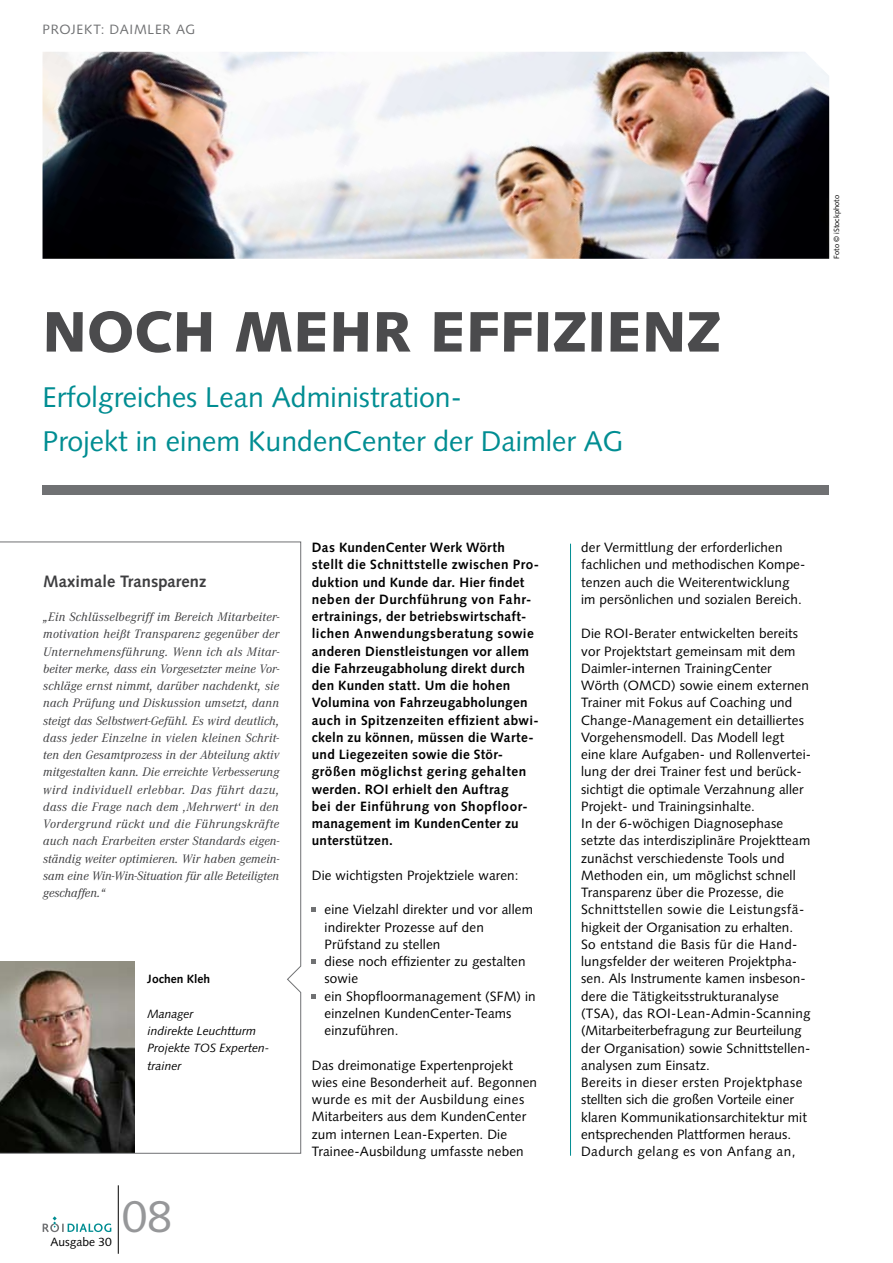
<style>
.page{position:relative;width:893px;height:1263px;background:#fff}
.page>*{position:absolute;margin:0;border:0;box-sizing:border-box;transform-origin:0 0}
.t1{font:900 57px "Syntax";color:#4b4b4d}
.t2{font:45px "Syntax LT Std";color:#969799}
.t3{font:28.5px/43.5px "Syntax";color:#008d92}
.t4{font:700 16.5px "Syntax";letter-spacing:.005em;color:#3e3e40}
.t5{font:13.5px/17.2px "Syntax";letter-spacing:.01em;color:#000}
.t6{font:700 13.5px/17.2px "Syntax";letter-spacing:.025em;color:#000}
.t7{font:13.5px "Syntax LT Std";letter-spacing:.055em;color:#707173}
.t8{font:italic 12.75px/17.2px "CA Reg";color:#3e3e40;text-align:justify}
.t9{font:italic 12px/17.2px "Syntax";color:#000}
.t10{font:700 12px "Syntax";color:#000}
.t11{font:12px "Syntax LT Std";color:#000}
.t12{font:7.5px "Syntax";letter-spacing:.005em;color:#000}
</style>
<div class="page">
<svg style="left:43px;top:1216px;width:68px;height:16px"></svg>
<hr style="left:118px;top:1185px;width:1px;height:69px;background:#000">
<svg style="left:312px;top:907px;width:4px;height:5px"></svg>
<svg style="left:312px;top:959px;width:4px;height:5px"></svg>
<svg style="left:312px;top:994px;width:4px;height:4px"></svg>
<hr style="left:570px;top:544px;width:1px;height:612px;background:#008d92">
<div style="left:43px;top:485px;width:786px;height:10px;background:#707173"></div>
<svg style="left:0;top:541px;width:301px;height:613px"></svg>
<img style="left:43px;top:52px;width:786px;height:207px">
<svg style="left:825px;top:189px;width:5px;height:70px"></svg>
<p class="t7" style="left:43px;top:21px;width:154px">PROJEKT: DAIMLER AG</p>
<h1 class="t1" style="left:43px;top:298px;width:680px">NOCH MEHR EFFIZIENZ</h1>
<h3 class="t3" style="left:43px;top:376px;width:582px">Erfolgreiches Lean Administration-<br>Projekt in einem KundenCenter der Daimler AG</h3>
<p class="t12" style="left:832px;top:259px;width:65px;rotate:-90deg">Foto © iStockphoto</p>
<p class="t4" style="left:43px;top:572px;width:165px">Maximale Transparenz</p>
<p class="t8" style="left:43px;top:608px;width:238px">„Ein Schlüsselbegriff im Bereich Mitarbeiter&shy;motivation heißt Transparenz gegenüber der Unternehmensführung. Wenn ich als Mitar&shy;beiter merke, dass ein Vorgesetzter meine Vor&shy;schläge ernst nimmt, darüber nachdenkt, sie nach Prüfung und Diskussion umsetzt, dann steigt das Selbstwert-Gefühl. Es wird deutlich, dass jeder Einzelne in vielen kleinen Schrit&shy;ten den Gesamtprozess in der Abteilung aktiv mitgestalten kann. Die erreichte Verbesserung wird individuell erlebbar. Das führt dazu, dass die Frage nach dem ‚Mehrwert‘ in den Vordergrund rückt und die Führungskräfte auch nach Erarbeiten erster Standards eigen&shy;ständig weiter optimieren. Wir haben gemein&shy;sam eine Win-Win-Situation für alle Beteiligten geschaffen.“</p>
<p class="t10" style="left:147px;top:972px;width:64px">Jochen Kleh</p>
<p class="t9" style="left:147px;top:1005px;width:124px">Manager<br>indirekte Leuchtturm<br>Projekte TOS Experten&shy;trainer</p>
<p class="t11" style="left:51px;top:1235px;width:63px">Ausgabe 30</p>
<h2 class="t2" style="left:122px;top:1189px;width:52px">08</h2>
<p class="t6" style="left:312px;top:539px;width:229px">Das KundenCenter Werk Wörth stellt die Schnittstelle zwischen Pro&shy;duktion und Kunde dar. Hier findet neben der Durchführung von Fahr&shy;ertrainings, der betriebswirtschaft&shy;lichen Anwendungsberatung sowie anderen Dienstleistungen vor allem die Fahrzeugabholung direkt durch den Kunden statt. Um die hohen Volumina von Fahrzeugabholungen auch in Spitzenzeiten effizient abwi&shy;ckeln zu können, müssen die Warte&shy;und Liegezeiten sowie die Stör&shy;größen möglichst gering gehalten werden. ROI erhielt den Auftrag<br>bei der Einführung von Shopfloor&shy;management im KundenCenter zu unterstützen.</p>
<p class="t5" style="left:312px;top:867px;width:208px">Die wichtigsten Projektziele waren:</p>
<p class="t5" style="left:325px;top:901px;width:213px">eine Vielzahl direkter und vor allem indirekter Prozesse auf den<br>Prüfstand zu stellen<br>diese noch effizienter zu gestalten sowie<br>ein Shopfloormanagement (SFM) in einzelnen KundenCenter-Teams einzuführen.</p>
<p class="t5" style="left:312px;top:1056px;width:227px">Das dreimonatige Expertenprojekt wies eine Besonderheit auf. Begonnen wurde es mit der Ausbildung eines Mitarbeiters aus dem KundenCenter zum internen Lean-Experten. Die Trainee-Ausbildung umfasste neben</p>
<p class="t5" style="left:581px;top:539px;width:226px">der Vermittlung der erforderlichen fachlichen und methodischen Kompe&shy;tenzen auch die Weiterentwicklung im persönlichen und sozialen Bereich.</p>
<p class="t5" style="left:581px;top:625px;width:231px">Die ROI-Berater entwickelten bereits vor Projektstart gemeinsam mit dem Daimler-internen TrainingCenter Wörth (OMCD) sowie einem externen Trainer mit Fokus auf Coaching und Change-Management ein detailliertes Vorgehensmodell. Das Modell legt eine klare Aufgaben- und Rollenvertei&shy;lung der drei Trainer fest und berück&shy;sichtigt die optimale Verzahnung aller Projekt- und Trainingsinhalte.<br>In der 6-wöchigen Diagnosephase setzte das interdisziplinäre Projektteam zunächst verschiedenste Tools und Methoden ein, um möglichst schnell Transparenz über die Prozesse, die Schnittstellen sowie die Leistungsfä&shy;higkeit der Organisation zu erhalten.<br>So entstand die Basis für die Hand&shy;lungsfelder der weiteren Projektpha&shy;sen. Als Instrumente kamen insbeson&shy;dere die Tätigkeitsstrukturanalyse (TSA), das ROI-Lean-Admin-Scanning (Mitarbeiterbefragung zur Beurteilung der Organisation) sowie Schnittstellen&shy;analysen zum Einsatz.<br>Bereits in dieser ersten Projektphase stellten sich die großen Vorteile einer klaren Kommunikationsarchitektur mit entsprechenden Plattformen heraus.<br>Dadurch gelang es von Anfang an,</p>
</div>
